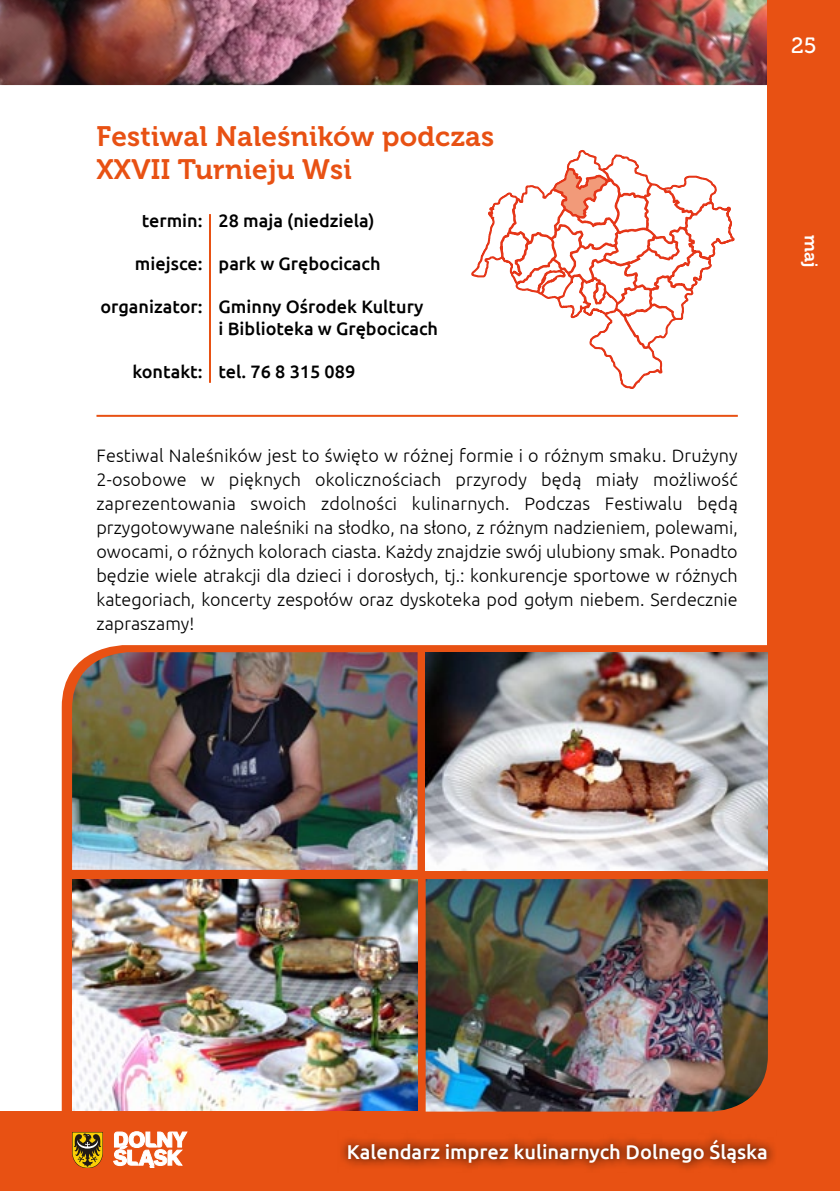
<style>
.page{position:relative;width:840px;height:1191px;background:#fff}
.page>*{position:absolute;margin:0;border:0;box-sizing:border-box;transform-origin:0 0}
.t1{font:28px/33.6px "Museo 700";letter-spacing:.01em;color:#e85113}
.t2{font:22px "Museo 500";color:#fff}
.t3{font:500 20px "Ubuntu";color:#fff}
.t4{font:300 18px/24px "Ubuntu";color:#000;text-align:justify}
.t5{font:500 18px/21.6px "Ubuntu";color:#000}
.t6{font:18px "Museo 700";color:#fff}
</style>
<div class="page">
<img style="left:0;top:0;width:767px;height:85px">
<div style="left:767px;top:0;width:72px;height:1191px;background:#e85113"></div>
<div style="left:0;top:1111px;width:839px;height:80px;background:#e85113"></div>
<svg style="left:113px;top:1131px;width:74px;height:36px"></svg>
<svg style="left:72px;top:1132px;width:31px;height:35px"></svg>
<svg style="left:341px;top:1136px;width:433px;height:33px"></svg>
<svg style="left:62px;top:645px;width:706px;height:467px;background:#e35d26"></svg>
<img style="left:72px;top:879px;width:345px;height:231px">
<img style="left:425px;top:879px;width:342px;height:232px">
<hr style="left:209px;top:214px;width:2px;height:169px;background:#e85113">
<hr style="left:96px;top:415px;width:641px;height:2px;background:#e85113">
<svg style="left:471px;top:150px;width:263px;height:239px"></svg>
<img style="left:72px;top:652px;width:345px;height:218px">
<img style="left:425px;top:652px;width:342px;height:218px">
<h1 class="t1" style="left:96px;top:120px;width:399px">Festiwal Naleśników podczas<br>XXVII Turnieju Wsi</h1>
<p class="t5" style="left:142px;top:209px;width:234px">termin: 28 maja (niedziela)</p>
<p class="t5" style="left:135px;top:252px;width:247px">miejsce: park w Grębocicach</p>
<p class="t5" style="left:218px;top:295px;width:221px;text-indent:-118px">organizator: Gminny Ośrodek Kultury<br>i Biblioteka w Grębocicach</p>
<p class="t5" style="left:132px;top:360px;width:224px">kontakt: tel. 76 8 315 089</p>
<p class="t4" style="left:96px;top:443px;width:642px">Festiwal Naleśników jest to święto w różnej formie i o różnym smaku. Drużyny 2-osobowe w pięknych okolicznościach przyrody będą miały możliwość zaprezentowania swoich zdolności kulinarnych. Podczas Festiwalu będą przygotowywane naleśniki na słodko, na słono, z różnym nadzieniem, polewami, owocami, o różnych kolorach ciasta. Każdy znajdzie swój ulubiony smak. Ponadto będzie wiele atrakcji dla dzieci i dorosłych, tj.: konkurencje sportowe w różnych kategoriach, koncerty zespołów oraz dyskoteka pod gołym niebem. Serdecznie zapraszamy!</p>
<p class="t2" style="left:790px;top:34px;width:27px">25</p>
<p class="t6" style="left:820px;top:235px;width:34px;rotate:90deg">maj</p>
<p class="t3" style="left:347px;top:1139px;width:422px">Kalendarz imprez kulinarnych Dolnego Śląska</p>
</div>
